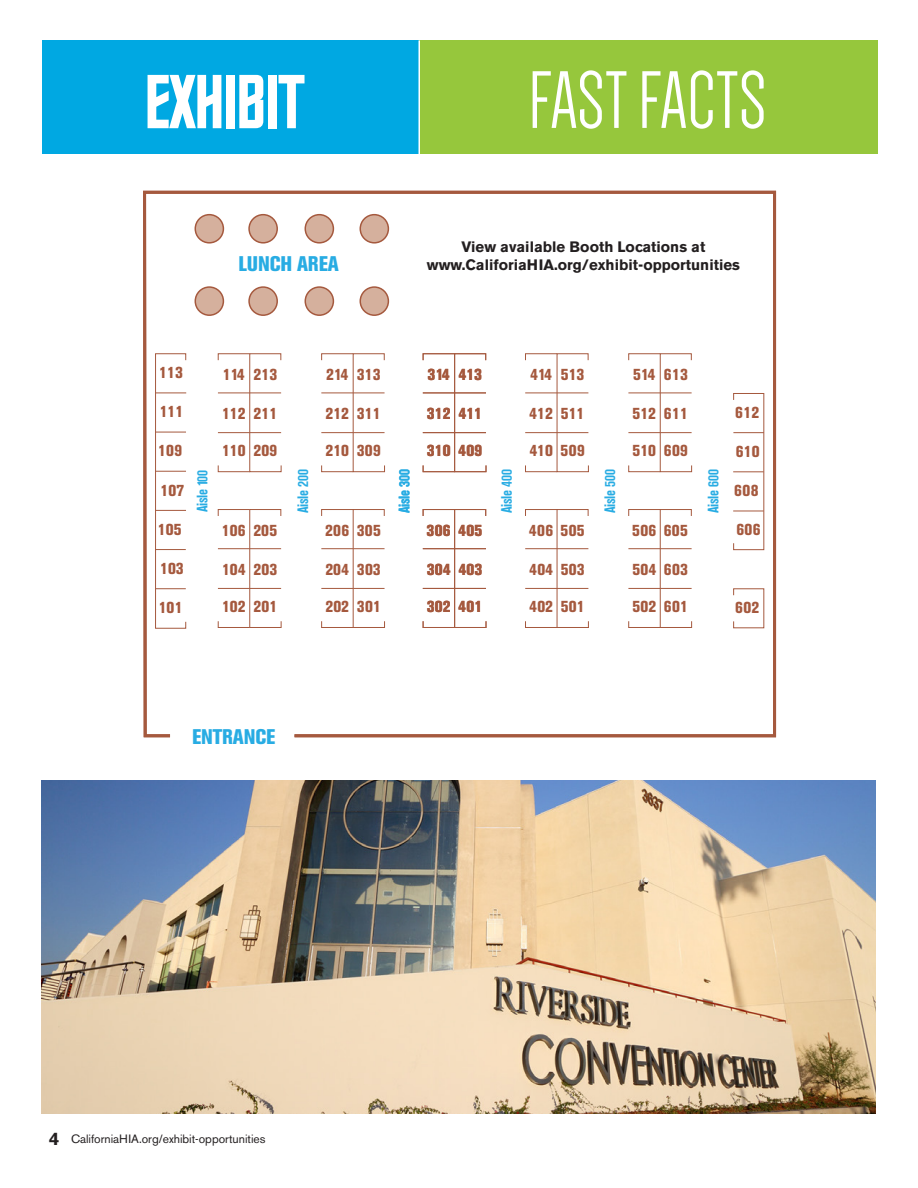
<style>
.page{position:relative;width:918px;height:1188px;background:#fff}
.page>*{position:absolute;margin:0;border:0;box-sizing:border-box;transform-origin:0 0}
.t1{font:84px "Dense";color:#fff}
.t2{font:75px "Trekker Frontier";letter-spacing:-.025em;color:#fff}
.t3{font:800 condensed 21px "Akzidenz Grotesk BE";letter-spacing:-.005em;color:#28ace3}
.t4{font:800 condensed 15.75px "Akzidenz Grotesk BE";color:#a5593e}
.t5{font:700 15px "Akzidenz Grotesk BE";color:#231f20}
.t6{font:700 condensed 15px "Akzidenz Grotesk BE";letter-spacing:-.025em;color:#28ace3}
.t7{font:12px "Akzidenz Grotesk BE";color:#231f20}
.s1{font-weight:700;font-size:18px}
</style>
<div class="page">
<div style="left:408px;top:40px;width:470px;height:114px;background:#96c73c"></div>
<div style="left:42px;top:40px;width:376px;height:114px;background:#00a8e2"></div>
<hr style="left:418px;top:40px;width:2px;height:115px;background:#fff">
<svg style="left:143px;top:190px;width:634px;height:548px"></svg>
<svg style="left:422px;top:353px;width:65px;height:119px"></svg>
<hr style="left:423px;top:432px;width:32px;height:1px;background:#a5593e">
<hr style="left:423px;top:393px;width:32px;height:1px;background:#a5593e">
<svg style="left:422px;top:509px;width:65px;height:119px"></svg>
<hr style="left:423px;top:588px;width:32px;height:1px;background:#a5593e">
<hr style="left:423px;top:548px;width:32px;height:1px;background:#a5593e">
<svg style="left:525px;top:353px;width:64px;height:119px"></svg>
<hr style="left:525px;top:432px;width:32px;height:1px;background:#a5593e">
<hr style="left:525px;top:393px;width:32px;height:1px;background:#a5593e">
<svg style="left:525px;top:509px;width:64px;height:119px"></svg>
<hr style="left:525px;top:588px;width:32px;height:1px;background:#a5593e">
<hr style="left:525px;top:548px;width:32px;height:1px;background:#a5593e">
<svg style="left:628px;top:353px;width:64px;height:119px"></svg>
<hr style="left:628px;top:432px;width:32px;height:1px;background:#a5593e">
<hr style="left:628px;top:393px;width:32px;height:1px;background:#a5593e">
<svg style="left:628px;top:509px;width:64px;height:119px"></svg>
<hr style="left:628px;top:588px;width:32px;height:1px;background:#a5593e">
<hr style="left:628px;top:548px;width:32px;height:1px;background:#a5593e">
<img style="left:41px;top:781px;width:835px;height:333px">
<p class="t2" style="left:144px;top:58px;width:162px">EXHIBIT</p>
<p class="t1" style="left:528px;top:59px;width:240px">FAST FACTS</p>
<p class="t3" style="left:239px;top:252px;width:102px">LUNCH AREA</p>
<p class="t5" style="left:462px;top:238px;width:245px">View available Booth Locations at</p>
<p class="t5" style="left:427px;top:256px;width:315px">www.CaliforiaHIA.org/exhibit-opportunities</p>
<p class="t4" style="left:159px;top:363px;width:25px">113</p>
<p class="t4" style="left:223px;top:365px;width:23px">114</p>
<p class="t4" style="left:254px;top:365px;width:25px">213</p>
<p class="t4" style="left:326px;top:365px;width:24px">214</p>
<p class="t4" style="left:357px;top:365px;width:25px">313</p>
<p class="t4" style="left:428px;top:365px;width:24px">314</p>
<p class="t4" style="left:459px;top:365px;width:25px">413</p>
<p class="t4" style="left:530px;top:365px;width:23px">414</p>
<p class="t4" style="left:561px;top:365px;width:25px">513</p>
<p class="t4" style="left:633px;top:365px;width:23px">514</p>
<p class="t4" style="left:664px;top:365px;width:25px">613</p>
<p class="t4" style="left:160px;top:403px;width:25px">111</p>
<p class="t4" style="left:222px;top:404px;width:25px">112</p>
<p class="t4" style="left:254px;top:404px;width:25px">211</p>
<p class="t4" style="left:325px;top:404px;width:25px">212</p>
<p class="t4" style="left:357px;top:404px;width:25px">311</p>
<p class="t4" style="left:427px;top:404px;width:25px">312</p>
<p class="t4" style="left:459px;top:404px;width:25px">411</p>
<p class="t4" style="left:529px;top:404px;width:25px">412</p>
<p class="t4" style="left:561px;top:404px;width:25px">511</p>
<p class="t4" style="left:633px;top:404px;width:25px">512</p>
<p class="t4" style="left:664px;top:404px;width:25px">611</p>
<p class="t4" style="left:735px;top:403px;width:25px">612</p>
<p class="t4" style="left:158px;top:442px;width:25px">109</p>
<p class="t4" style="left:161px;top:481px;width:25px">107</p>
<p class="t4" style="left:158px;top:520px;width:25px">105</p>
<p class="t4" style="left:160px;top:559px;width:25px">103</p>
<p class="t6" style="left:194px;top:512px;width:43px;rotate:-90deg">Aisle 100</p>
<p class="t4" style="left:222px;top:442px;width:25px">110</p>
<p class="t4" style="left:253px;top:442px;width:25px">209</p>
<p class="t4" style="left:222px;top:521px;width:25px">106</p>
<p class="t4" style="left:253px;top:521px;width:25px">205</p>
<p class="t4" style="left:222px;top:560px;width:25px">104</p>
<p class="t4" style="left:254px;top:560px;width:25px">203</p>
<p class="t6" style="left:294px;top:513px;width:45px;rotate:-90deg">Aisle 200</p>
<p class="t4" style="left:325px;top:442px;width:25px">210</p>
<p class="t4" style="left:357px;top:442px;width:26px">309</p>
<p class="t4" style="left:325px;top:521px;width:25px">206</p>
<p class="t4" style="left:357px;top:521px;width:26px">305</p>
<p class="t4" style="left:325px;top:560px;width:25px">204</p>
<p class="t4" style="left:357px;top:560px;width:25px">303</p>
<p class="t6" style="left:396px;top:513px;width:45px;rotate:-90deg">Aisle 300</p>
<p class="t4" style="left:427px;top:442px;width:25px">310</p>
<p class="t4" style="left:458px;top:442px;width:26px">409</p>
<p class="t4" style="left:427px;top:521px;width:26px">306</p>
<p class="t4" style="left:458px;top:521px;width:26px">405</p>
<p class="t4" style="left:427px;top:560px;width:25px">304</p>
<p class="t4" style="left:458px;top:560px;width:25px">403</p>
<p class="t6" style="left:498px;top:513px;width:45px;rotate:-90deg">Aisle 400</p>
<p class="t4" style="left:529px;top:442px;width:25px">410</p>
<p class="t4" style="left:561px;top:442px;width:26px">509</p>
<p class="t4" style="left:529px;top:521px;width:26px">406</p>
<p class="t4" style="left:561px;top:521px;width:26px">505</p>
<p class="t4" style="left:529px;top:560px;width:25px">404</p>
<p class="t4" style="left:561px;top:560px;width:25px">503</p>
<p class="t4" style="left:633px;top:442px;width:25px">510</p>
<p class="t4" style="left:664px;top:442px;width:26px">609</p>
<p class="t6" style="left:601px;top:513px;width:45px;rotate:-90deg">Aisle 500</p>
<p class="t6" style="left:705px;top:513px;width:45px;rotate:-90deg">Aisle 600</p>
<p class="t4" style="left:632px;top:521px;width:26px">506</p>
<p class="t4" style="left:664px;top:521px;width:26px">605</p>
<p class="t4" style="left:632px;top:560px;width:25px">504</p>
<p class="t4" style="left:664px;top:560px;width:25px">603</p>
<p class="t4" style="left:736px;top:442px;width:25px">610</p>
<p class="t4" style="left:734px;top:482px;width:26px">608</p>
<p class="t4" style="left:736px;top:521px;width:26px">606</p>
<p class="t4" style="left:159px;top:598px;width:25px">101</p>
<p class="t4" style="left:222px;top:598px;width:25px">102</p>
<p class="t4" style="left:254px;top:598px;width:25px">201</p>
<p class="t4" style="left:325px;top:598px;width:25px">202</p>
<p class="t4" style="left:357px;top:598px;width:26px">301</p>
<p class="t4" style="left:427px;top:598px;width:25px">302</p>
<p class="t4" style="left:458px;top:598px;width:26px">401</p>
<p class="t4" style="left:529px;top:598px;width:25px">402</p>
<p class="t4" style="left:561px;top:598px;width:26px">501</p>
<p class="t4" style="left:632px;top:598px;width:25px">502</p>
<p class="t4" style="left:664px;top:598px;width:26px">601</p>
<p class="t4" style="left:735px;top:599px;width:25px">602</p>
<p class="t3" style="left:192px;top:724px;width:85px">ENTRANCE</p>
<p class="t7" style="left:49px;top:1132px;width:218px"><span class="s1">4</span> CaliforniaHIA.org/exhibit-opportunities</p>
</div>
